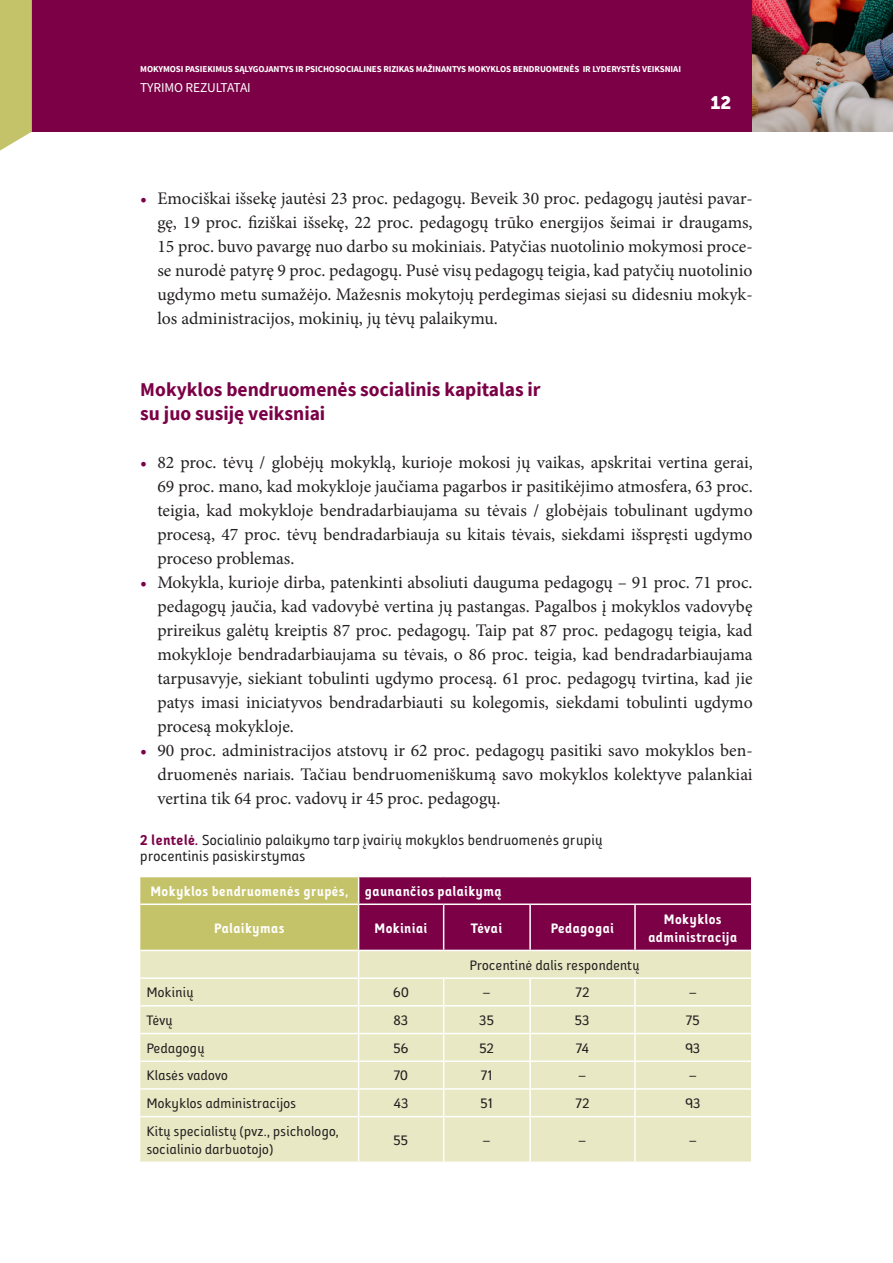
<style>
.page{position:relative;width:893px;height:1263px;background:#fff}
.page>*{position:absolute;margin:0;border:0;box-sizing:border-box;transform-origin:0 0}
.t1{font:700 19.5px/24px "Source Sans Pro";color:#7b0046}
.t2{font:18px "Museo Sans 900";color:#fff}
.t3{font:17.7px/24px "Minion Pro";color:#231f20;text-align:justify}
.t4{font:15px/16.5px "Folder Rg";color:#231f20}
.t5{font:14.25px/18px "Folder Rg";color:#231f20}
.t6{font:700 14.25px/18px "Folder Rg";color:#fff;text-align:center}
.t7{font:13.5px "Source Sans Pro";letter-spacing:-.015em;color:#fff}
.t8{font:700 9px "Source Sans Pro";letter-spacing:-.01em;color:#fff}
.s1{color:#7b0046}
.s2{font-weight:700;color:#7b0046}
</style>
<div class="page">
<div style="left:0;top:0;width:763px;height:132px;background:#7b0046"></div>
<img style="left:753px;top:0;width:140px;height:132px">
<svg style="left:0;top:0;width:32px;height:151px;background:#c8c672"></svg>
<div style="left:140px;top:1117px;width:611px;height:44px;background:#e8e8c4"></div>
<svg style="left:140px;top:876px;width:611px;height:240px;background:#d1b9a5"></svg>
<hr style="left:530px;top:1088px;width:105px;height:2px;background:#fff">
<hr style="left:529px;top:1090px;width:2px;height:26px;background:#fff">
<hr style="left:635px;top:1088px;width:116px;height:2px;background:#fff">
<hr style="left:634px;top:1090px;width:2px;height:26px;background:#fff">
<hr style="left:358px;top:1117px;width:1px;height:44px;background:#fff">
<hr style="left:443px;top:1117px;width:1px;height:44px;background:#fff">
<hr style="left:529px;top:1117px;width:2px;height:44px;background:#fff">
<hr style="left:634px;top:1117px;width:2px;height:44px;background:#fff">
<p class="t8" style="left:140px;top:63px;width:542px">MOKYMOSI PASIEKIMUS SĄLYGOJANTYS IR PSICHOSOCIALINES RIZIKAS MAŽINANTYS MOKYKLOS BENDRUOMENĖS IR LYDERYSTĖS VEIKSNIAI</p>
<p class="t7" style="left:140px;top:79px;width:82px">TYRIM O REZULTATAI</p>
<p class="t2" style="left:711px;top:93px;width:22px">12</p>
<p class="t3" style="left:157px;top:187px;width:597px;text-indent:-17px"><span class="s1">•</span> Emociškai išsekę jautėsi 23 proc. pedagogų. Beveik 30 proc. pedagogų jautėsi pavar&shy;gę, 19 proc. fiziškai išsekę, 22 proc. pedagogų trūko energijos šeimai ir draugams, 15 proc. buvo pavargę nuo darbo su mokiniais. Patyčias nuotolinio mokymosi proce&shy;se nurodė patyrę 9 proc. pedagogų. Pusė visų pedagogų teigia, kad patyčių nuotolinio ugdymo metu sumažėjo. Mažesnis mokytojų perdegimas siejasi su didesniu mokyk&shy;los administracijos, mokinių, jų tėvų palaikymu.</p>
<p class="t1" style="left:140px;top:377px;width:402px">Mokyklos bendruomenės socialinis kapitalas ir su juo susiję veiksniai</p>
<p class="t3" style="left:157px;top:451px;width:597px;text-indent:-17px"><span class="s1">•</span> 82 proc. tėvų / globėjų mokyklą, kurioje mokosi jų vaikas, apskritai vertina gerai, 69 proc. mano, kad mokykloje jaučiama pagarbos ir pasitikėjimo atmosfera, 63 proc. teigia, kad mokykloje bendradarbiaujama su tėvais / globėjais tobulinant ugdymo procesą, 47 proc. tėvų bendradarbiauja su kitais tėvais, siekdami išspręsti ugdymo proceso problemas.</p>
<p class="t3" style="left:157px;top:571px;width:597px;text-indent:-17px"><span class="s1">•</span> Mokykla, kurioje dirba, patenkinti absoliuti dauguma pedagogų – 91 proc. 71 proc. pedagogų jaučia, kad vadovybė vertina jų pastangas. Pagalbos į mokyklos vadovybę prireikus galėtų kreiptis 87 proc. pedagogų. Taip pat 87 proc. pedagogų teigia, kad mokykloje bendradarbiaujama su tėvais, o 86 proc. teigia, kad bendradarbiaujama tarpusavyje, siekiant tobulinti ugdymo procesą. 61 proc. pedagogų tvirtina, kad jie patys imasi iniciatyvos bendradarbiauti su kolegomis, siekdami tobulinti ugdymo procesą mokykloje.</p>
<p class="t3" style="left:157px;top:739px;width:597px;text-indent:-17px"><span class="s1">•</span> 90 proc. administracijos atstovų ir 62 proc. pedagogų pasitiki savo mokyklos ben&shy;druomenės nariais. Tačiau bendruomeniškumą savo mokyklos kolektyve palankiai vertina tik 64 proc. vadovų ir 45 proc. pedagogų.</p>
<p class="t4" style="left:140px;top:832px;width:464px"><span class="s2">2 lentelė.</span> Socialinio palaikymo tarp įvairių mokyklos bendruomenės grupių procentinis pasiskirstymas</p>
<p class="t6" style="left:150px;top:882px;width:353px">Mokyklos bendruomenės grupės, gaunančios palaikymą</p>
<p class="t6" style="left:214px;top:919px;width:72px">Palaikymas</p>
<p class="t6" style="left:375px;top:919px;width:55px">Mokiniai</p>
<p class="t6" style="left:471px;top:919px;width:33px">Tėvai</p>
<p class="t6" style="left:551px;top:919px;width:65px">Pedagogai</p>
<p class="t6" style="left:648px;top:910px;width:91px">Mokyklos administracija</p>
<p class="t5" style="left:470px;top:956px;width:171px">Procentinė dalis respondentų</p>
<p class="t5" style="left:147px;top:984px;width:48px">Mokinių</p>
<p class="t5" style="left:393px;top:984px;width:18px">60</p>
<p class="t5" style="left:482px;top:984px;width:11px">–</p>
<p class="t5" style="left:575px;top:984px;width:16px">72</p>
<p class="t5" style="left:688px;top:984px;width:11px">–</p>
<p class="t5" style="left:147px;top:1011px;width:28px">Tėvų</p>
<p class="t5" style="left:393px;top:1011px;width:17px">83</p>
<p class="t5" style="left:479px;top:1011px;width:17px">35</p>
<p class="t5" style="left:575px;top:1011px;width:17px">53</p>
<p class="t5" style="left:686px;top:1011px;width:16px">75</p>
<p class="t5" style="left:147px;top:1039px;width:60px">Pedagogų</p>
<p class="t5" style="left:393px;top:1039px;width:17px">56</p>
<p class="t5" style="left:480px;top:1039px;width:16px">52</p>
<p class="t5" style="left:576px;top:1039px;width:15px">74</p>
<p class="t5" style="left:685px;top:1039px;width:17px">93</p>
<p class="t5" style="left:147px;top:1067px;width:83px">Klasės vadovo</p>
<p class="t5" style="left:394px;top:1067px;width:16px">70</p>
<p class="t5" style="left:481px;top:1067px;width:13px">71</p>
<p class="t5" style="left:578px;top:1067px;width:11px">–</p>
<p class="t5" style="left:688px;top:1067px;width:11px">–</p>
<p class="t5" style="left:147px;top:1095px;width:151px">Mokyklos administracijos</p>
<p class="t5" style="left:393px;top:1095px;width:17px">43</p>
<p class="t5" style="left:480px;top:1095px;width:14px">51</p>
<p class="t5" style="left:575px;top:1095px;width:16px">72</p>
<p class="t5" style="left:685px;top:1095px;width:17px">93</p>
<p class="t5" style="left:147px;top:1122px;width:193px">Kitų specialistų (pvz., psichologo, socialinio darbuotojo)</p>
<p class="t5" style="left:394px;top:1131px;width:16px">55</p>
<p class="t5" style="left:482px;top:1131px;width:11px">–</p>
<p class="t5" style="left:578px;top:1131px;width:11px">–</p>
<p class="t5" style="left:688px;top:1131px;width:11px">–</p>
</div>
